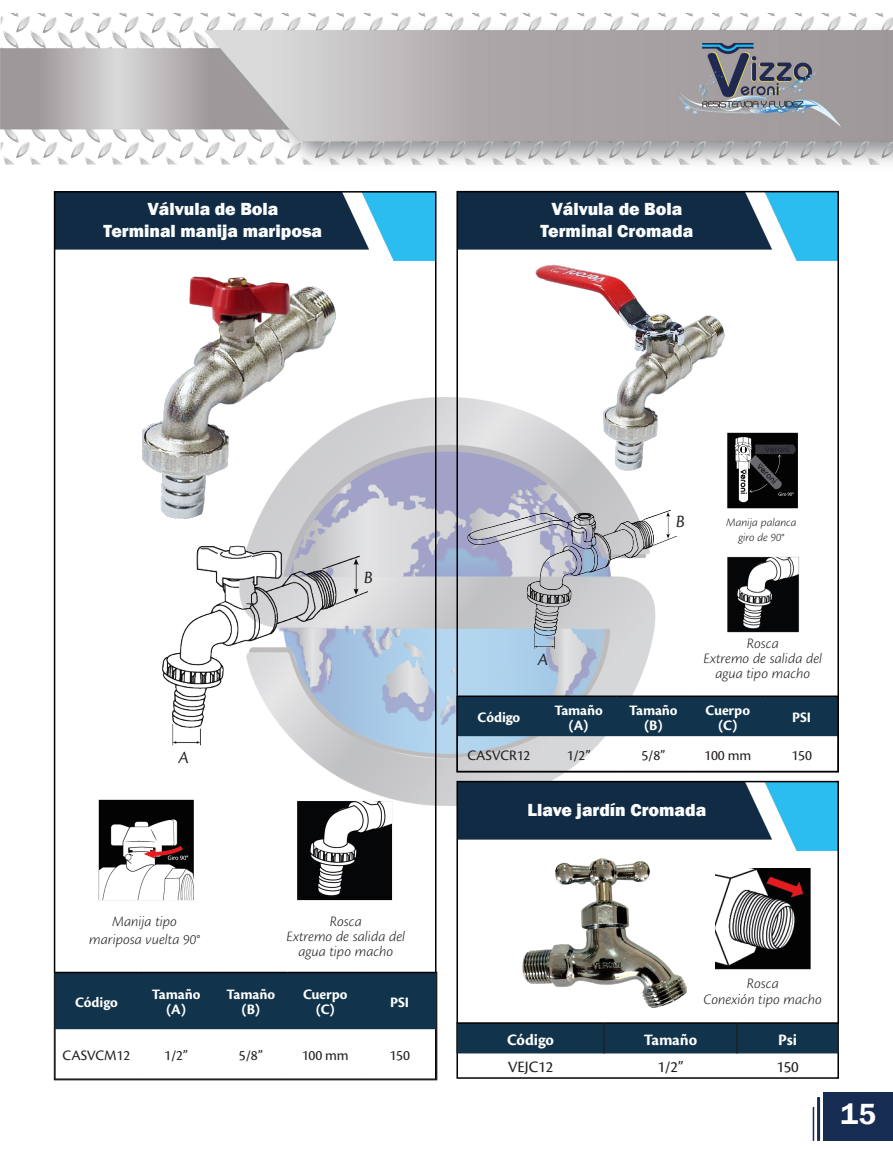
<style>
.page{position:relative;width:893px;height:1149px;background:#fff}
.page>*{position:absolute;margin:0;border:0;box-sizing:border-box;transform-origin:0 0}
.t1{font:600 30px "Franklin Gothic";color:#fff}
.t2{font:800 18px "Franklin Gothic";color:#fbfdfe}
.t3{font:18px "Cronos Pro Disp It";color:#231f20}
.tablas{font:700 16.5px "Cronos Pro";letter-spacing:-.01em;color:#fff}
.tablas-2{font:16.5px "Cronos Pro";letter-spacing:-.01em;color:#231f20}
.t4{font:15px/15px "Cronos Pro Lt Capt It";letter-spacing:-.005em;color:#231f20;text-align:center}
.tablas-3{font:700 15px/15px "Cronos Pro";letter-spacing:-.01em;color:#fff;text-align:center}
.tablas-4{font:15px "Cronos Pro";letter-spacing:-.01em;color:#231f20}
.t5{font:12px/14.4px "Cronos Pro Lt Capt It";letter-spacing:-.005em;color:#231f20;text-align:center}
</style>
<div class="page">
<img style="left:309px;top:382px;width:358px;height:437px">
<div style="left:823px;top:1091px;width:70px;height:49px;background:#172c53"></div>
<img style="left:1px;top:13px;width:892px;height:178px">
<hr style="left:817px;top:1096px;width:3px;height:44px;background:#172c53">
<hr style="left:813px;top:1106px;width:1px;height:34px;background:#172c53">
<img style="left:57px;top:194px;width:376px;height:66px">
<img style="left:459px;top:194px;width:377px;height:66px">
<img style="left:459px;top:783px;width:377px;height:67px">
<img style="left:142px;top:276px;width:211px;height:243px">
<img style="left:512px;top:239px;width:242px;height:244px">
<div style="left:56px;top:972px;width:380px;height:56px;background:#11344c"></div>
<hr style="left:54px;top:971px;width:84px;height:1px;background:#000">
<hr style="left:138px;top:971px;width:76px;height:1px;background:#000">
<hr style="left:214px;top:971px;width:74px;height:1px;background:#000">
<hr style="left:288px;top:971px;width:75px;height:1px;background:#000">
<hr style="left:363px;top:971px;width:74px;height:1px;background:#000">
<hr style="left:54px;top:972px;width:2px;height:56px;background:#231f20">
<hr style="left:436px;top:972px;width:1px;height:56px;background:#231f20">
<hr style="left:54px;top:1028px;width:2px;height:50px;background:#231f20">
<hr style="left:436px;top:1028px;width:1px;height:50px;background:#231f20">
<hr style="left:54px;top:1078px;width:84px;height:1px;background:#231f20">
<hr style="left:138px;top:1078px;width:76px;height:1px;background:#231f20">
<hr style="left:214px;top:1078px;width:74px;height:1px;background:#231f20">
<hr style="left:288px;top:1078px;width:75px;height:1px;background:#231f20">
<hr style="left:363px;top:1078px;width:74px;height:1px;background:#231f20">
<div style="left:459px;top:696px;width:377px;height:40px;background:#11344c"></div>
<hr style="left:456px;top:695px;width:85px;height:1px;background:#000">
<hr style="left:541px;top:695px;width:75px;height:1px;background:#000">
<hr style="left:616px;top:695px;width:74px;height:1px;background:#000">
<hr style="left:690px;top:695px;width:75px;height:1px;background:#000">
<hr style="left:765px;top:695px;width:74px;height:1px;background:#000">
<div style="left:456px;top:191px;width:383px;height:581px;border:2px solid #000001"></div>
<div style="left:456px;top:780px;width:383px;height:298px;border:2px solid #000001"></div>
<img style="left:456px;top:483px;width:221px;height:174px">
<img style="left:162px;top:519px;width:208px;height:237px">
<img style="left:721px;top:425px;width:77px;height:84px">
<img style="left:98px;top:799px;width:97px;height:102px">
<div style="left:458px;top:1023px;width:379px;height:30px;background:#11344c"></div>
<hr style="left:456px;top:1021px;width:148px;height:2px;background:#000">
<hr style="left:604px;top:1021px;width:133px;height:2px;background:#000">
<hr style="left:737px;top:1021px;width:102px;height:2px;background:#000">
<hr style="left:603px;top:1023px;width:2px;height:30px;background:#231f20">
<hr style="left:736px;top:1023px;width:2px;height:30px;background:#231f20">
<hr style="left:456px;top:1023px;width:2px;height:30px;background:#231f20">
<hr style="left:837px;top:1023px;width:2px;height:30px;background:#231f20">
<img style="left:520px;top:848px;width:169px;height:160px">
<img style="left:727px;top:556px;width:73px;height:77px">
<img style="left:297px;top:797px;width:98px;height:104px">
<img style="left:716px;top:868px;width:95px;height:102px">
<p class="t2" style="left:147px;top:197px;width:133px">Válvula de Bola</p>
<p class="t2" style="left:104px;top:219px;width:220px">Terminal manija mariposa</p>
<p class="t2" style="left:551px;top:197px;width:133px">Válvula de Bola</p>
<p class="t2" style="left:540px;top:219px;width:154px">Terminal Cromada</p>
<p class="t3" style="left:179px;top:747px;width:12px">A</p>
<p class="t4" style="left:89px;top:911px;width:112px;line-height:18px">Manija tipo mariposa vuelta 90°</p>
<p class="t3" style="left:364px;top:567px;width:10px">B</p>
<p class="t4" style="left:330px;top:913px;width:33px">Rosca</p>
<p class="t4" style="left:286px;top:928px;width:120px">Extremo de salida del agua tipo macho</p>
<p class="tablas-3" style="left:75px;top:994px;width:44px">Código</p>
<p class="tablas-3" style="left:152px;top:986px;width:50px">Tamaño (A)</p>
<p class="tablas-3" style="left:227px;top:986px;width:50px">Tamaño (B)</p>
<p class="tablas-3" style="left:303px;top:986px;width:46px">Cuerpo</p>
<p class="tablas-3" style="left:316px;top:1001px;width:21px">(C)</p>
<p class="tablas-3" style="left:390px;top:994px;width:21px">PSI</p>
<p class="tablas-4" style="left:63px;top:1046px;width:69px">CASVCM12</p>
<p class="tablas-4" style="left:164px;top:1046px;width:25px">1/2”</p>
<p class="tablas-4" style="left:239px;top:1046px;width:25px">5/8”</p>
<p class="tablas-4" style="left:302px;top:1046px;width:48px">100 mm</p>
<p class="tablas-4" style="left:389px;top:1046px;width:22px">150</p>
<p class="t3" style="left:538px;top:648px;width:12px">A</p>
<p class="t3" style="left:676px;top:511px;width:10px">B</p>
<p class="t5" style="left:726px;top:515px;width:72px">Manija palanca giro de 90°</p>
<p class="t4" style="left:747px;top:635px;width:33px">Rosca</p>
<p class="t4" style="left:703px;top:650px;width:120px">Extremo de salida del agua tipo macho</p>
<p class="tablas-3" style="left:478px;top:710px;width:44px">Código</p>
<p class="tablas-3" style="left:554px;top:702px;width:50px">Tamaño (A)</p>
<p class="tablas-3" style="left:629px;top:702px;width:50px">Tamaño (B)</p>
<p class="tablas-3" style="left:705px;top:702px;width:46px">Cuerpo</p>
<p class="tablas-3" style="left:718px;top:717px;width:21px">(C)</p>
<p class="tablas-3" style="left:792px;top:710px;width:21px">PSI</p>
<p class="tablas-4" style="left:467px;top:746px;width:65px">CASVCR12</p>
<p class="tablas-4" style="left:567px;top:746px;width:25px">1/2”</p>
<p class="tablas-4" style="left:641px;top:746px;width:25px">5/8”</p>
<p class="tablas-4" style="left:704px;top:746px;width:48px">100 mm</p>
<p class="tablas-4" style="left:791px;top:746px;width:22px">150</p>
<p class="t2" style="left:527px;top:798px;width:180px">Llave jardín Cromada</p>
<p class="t4" style="left:747px;top:976px;width:33px">Rosca</p>
<p class="t4" style="left:704px;top:991px;width:120px">Conexión tipo macho</p>
<p class="tablas" style="left:507px;top:1029px;width:48px">Código</p>
<p class="tablas" style="left:644px;top:1029px;width:55px">Tamaño</p>
<p class="tablas" style="left:778px;top:1029px;width:20px">Psi</p>
<p class="tablas-2" style="left:508px;top:1057px;width:47px">VEJC12</p>
<p class="tablas-2" style="left:657px;top:1057px;width:28px">1/2”</p>
<p class="tablas-2" style="left:776px;top:1057px;width:24px">150</p>
<h1 class="t1" style="left:841px;top:1094px;width:37px">15</h1>
</div>
